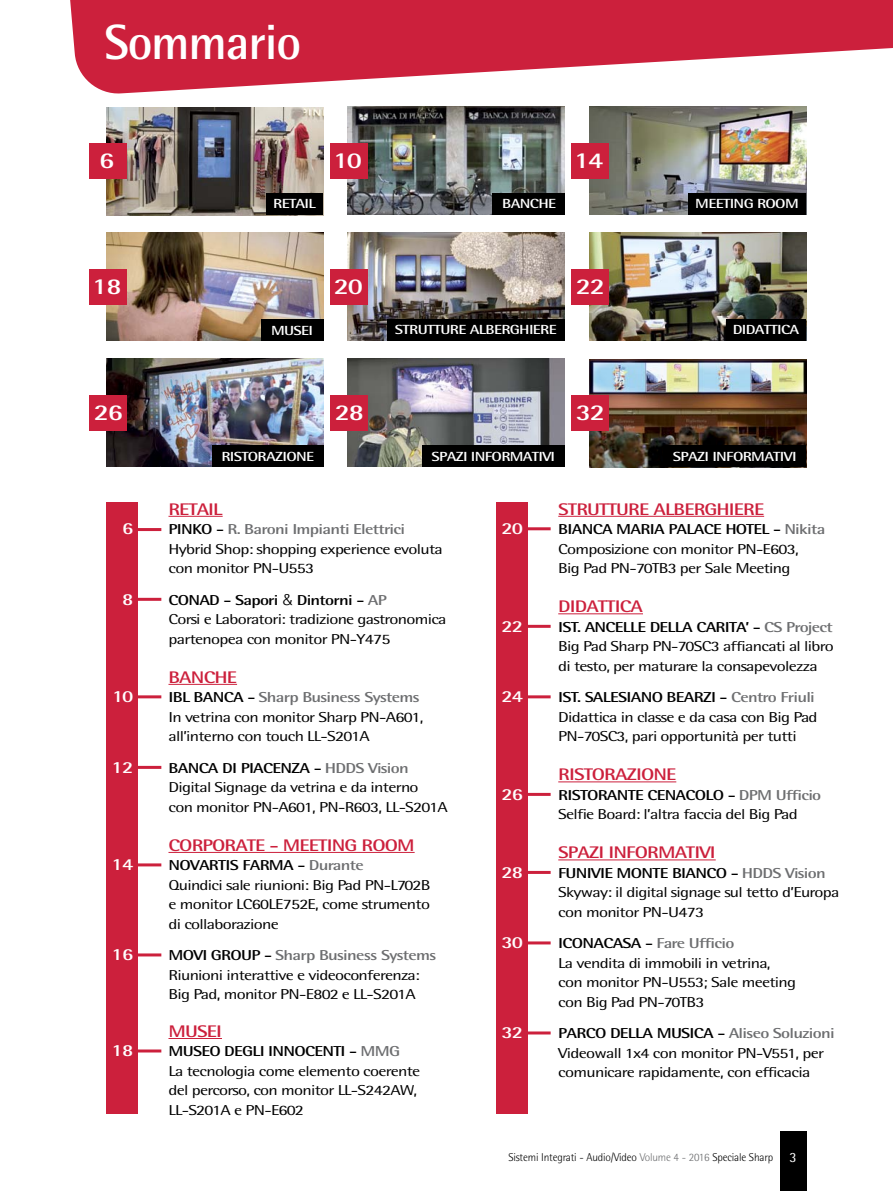
<style>
.page{position:relative;width:893px;height:1191px;background:#fff}
.page>*{position:absolute;margin:0;border:0;box-sizing:border-box;transform-origin:0 0}
.q_azienda{font:700 49.5px "Rotis Semi Sans";letter-spacing:-.025em;color:#fff}
.t1{font:700 22.65px "Rotis Semi Sans";letter-spacing:-.04em;color:#fff;scale:1.25 1}
.t2{font:700 16.8px "Rotis Semi Sans";letter-spacing:-.04em;color:#cc203c;scale:1.25 1}
.t3{font:700 16.8px "Rotis Semi Sans";letter-spacing:-.04em;color:#fff;scale:1.25 1}
.t4{font:14.4px/19.5px "Rotis Semi Sans";letter-spacing:-.04em;color:#000;scale:1.25 1}
.t5{font:700 14.4px "Rotis Semi Sans";letter-spacing:-.04em;color:#000;scale:1.25 1}
.t6{font:700 14.4px "Rotis Semi Sans";letter-spacing:-.04em;color:#6d6e70;scale:1.25 1}
.Normale{font:14.1px "Rotis Semi Sans";color:#fff}
.t7{font:700 13.2px "Rotis Semi Sans";letter-spacing:-.04em;color:#fff;scale:1.25 1}
.Normale-2{font:300 11.25px "Rotis Semi Sans";letter-spacing:-.015em;color:#000}
.s1{color:#000}
.s2{font-family:"Helvetica LT Std";font-weight:300;font-stretch:condensed}
.s3{color:#6d6e70}
.s4{font-weight:700}
.s5{font-weight:700;color:#6d6e70}
</style>
<div class="page">
<div style="left:780px;top:1131px;width:26px;height:60px;background:#000"></div>
<svg style="left:70px;top:0;width:823px;height:94px;fill:#cc203c"></svg>
<hr style="left:511px;top:695px;width:40px;height:3px;background:#cc203c">
<img style="left:348px;top:232px;width:217px;height:108px">
<img style="left:348px;top:359px;width:217px;height:108px">
<hr style="left:511px;top:527px;width:40px;height:3px;background:#cc203c">
<hr style="left:511px;top:625px;width:40px;height:3px;background:#cc203c">
<hr style="left:511px;top:793px;width:40px;height:3px;background:#cc203c">
<hr style="left:511px;top:871px;width:40px;height:3px;background:#cc203c">
<hr style="left:511px;top:941px;width:40px;height:3px;background:#cc203c">
<hr style="left:511px;top:1031px;width:40px;height:3px;background:#cc203c">
<hr style="left:122px;top:528px;width:39px;height:3px;background:#cc203c">
<hr style="left:122px;top:598px;width:39px;height:3px;background:#cc203c">
<hr style="left:122px;top:695px;width:39px;height:3px;background:#cc203c">
<hr style="left:122px;top:766px;width:39px;height:3px;background:#cc203c">
<hr style="left:122px;top:863px;width:39px;height:3px;background:#cc203c">
<hr style="left:122px;top:953px;width:39px;height:3px;background:#cc203c">
<hr style="left:122px;top:1049px;width:39px;height:3px;background:#cc203c">
<div style="left:497px;top:502px;width:31px;height:612px;background:#cc203c"></div>
<div style="left:106px;top:502px;width:32px;height:612px;background:#cc203c"></div>
<img style="left:348px;top:106px;width:217px;height:108px">
<img style="left:106px;top:107px;width:217px;height:108px">
<img style="left:106px;top:358px;width:217px;height:108px">
<img style="left:589px;top:232px;width:217px;height:108px">
<img style="left:106px;top:233px;width:217px;height:108px">
<img style="left:589px;top:359px;width:217px;height:108px">
<img style="left:589px;top:106px;width:217px;height:108px">
<div style="left:90px;top:143px;width:37px;height:35px;background:#cc203c"></div>
<div style="left:90px;top:269px;width:37px;height:35px;background:#cc203c"></div>
<div style="left:90px;top:395px;width:37px;height:35px;background:#cc203c"></div>
<div style="left:331px;top:143px;width:37px;height:35px;background:#cc203c"></div>
<div style="left:331px;top:269px;width:37px;height:35px;background:#cc203c"></div>
<div style="left:331px;top:395px;width:37px;height:35px;background:#cc203c"></div>
<div style="left:572px;top:143px;width:37px;height:35px;background:#cc203c"></div>
<div style="left:572px;top:269px;width:37px;height:35px;background:#cc203c"></div>
<div style="left:572px;top:395px;width:37px;height:35px;background:#cc203c"></div>
<hr style="left:168px;top:516px;width:55px;height:1px;background:#cc203c">
<hr style="left:168px;top:684px;width:69px;height:1px;background:#cc203c">
<hr style="left:168px;top:852px;width:247px;height:1px;background:#cc203c">
<hr style="left:168px;top:1038px;width:54px;height:1px;background:#cc203c">
<hr style="left:558px;top:516px;width:206px;height:1px;background:#cc203c">
<hr style="left:558px;top:613px;width:85px;height:1px;background:#cc203c">
<hr style="left:558px;top:781px;width:118px;height:1px;background:#cc203c">
<hr style="left:558px;top:859px;width:158px;height:1px;background:#cc203c">
<div style="left:492px;top:193px;width:73px;height:21px;background:#000"></div>
<div style="left:727px;top:319px;width:79px;height:21px;background:#000"></div>
<div style="left:266px;top:194px;width:57px;height:21px;background:#000"></div>
<div style="left:261px;top:319px;width:62px;height:22px;background:#000"></div>
<div style="left:212px;top:445px;width:111px;height:22px;background:#000"></div>
<div style="left:688px;top:193px;width:118px;height:21px;background:#000"></div>
<div style="left:387px;top:319px;width:178px;height:21px;background:#000"></div>
<div style="left:422px;top:446px;width:143px;height:21px;background:#000"></div>
<div style="left:664px;top:446px;width:142px;height:21px;background:#000"></div>
<p class="q_azienda" style="left:104px;top:12px;width:199px">Sommario</p>
<p class="t1" style="left:99px;top:146px;width:14px">6</p>
<p class="t1" style="left:333px;top:146px;width:24px">10</p>
<p class="t1" style="left:574px;top:146px;width:25px">14</p>
<p class="t7" style="left:273px;top:196px;width:36px">RETAIL</p>
<p class="t7" style="left:502px;top:195px;width:45px">BANCHE</p>
<p class="t7" style="left:695px;top:196px;width:84px">MEETING ROOM</p>
<p class="t1" style="left:92px;top:272px;width:25px">18</p>
<p class="t1" style="left:334px;top:272px;width:25px">20</p>
<p class="t1" style="left:576px;top:272px;width:25px">22</p>
<p class="t7" style="left:271px;top:322px;width:35px">MUSEI</p>
<p class="t7" style="left:395px;top:321px;width:131px">STRUTTURE ALBERGHIERE</p>
<p class="t7" style="left:733px;top:322px;width:55px">DIDATTICA</p>
<p class="t1" style="left:94px;top:398px;width:25px">26</p>
<p class="t1" style="left:335px;top:398px;width:25px">28</p>
<p class="t1" style="left:576px;top:398px;width:25px">32</p>
<p class="t7" style="left:221px;top:448px;width:76px">RISTORAZIONE</p>
<p class="t7" style="left:431px;top:448px;width:100px">SPAZI INFORMATIVI</p>
<p class="t7" style="left:673px;top:448px;width:100px">SPAZI INFORMATIVI</p>
<p class="t2" style="left:168px;top:498px;width:45px">RETAIL</p>
<p class="t2" style="left:558px;top:498px;width:166px">STRUTTURE ALBERGHIERE</p>
<p class="t3" style="left:122px;top:518px;width:11px">6</p>
<p class="t6" style="left:168px;top:520px;width:191px"><span class="s1">PINKO -</span> R. Baroni Impianti Elettrici</p>
<p class="t4" style="left:168px;top:539px;width:221px">Hybrid Shop: shopping experience evoluta</p>
<p class="t4" style="left:168px;top:558px;width:118px">con monitor PN-U553</p>
<p class="t3" style="left:122px;top:588px;width:11px">8</p>
<p class="t5" style="left:168px;top:591px;width:176px">CONAD - Sapori <span class="s2">&amp;</span> Dintorni - <span class="s3">AP</span></p>
<p class="t4" style="left:168px;top:609px;width:224px">Corsi e Laboratori: tradizione gastronomica partenopea con monitor PN-Y475</p>
<p class="t2" style="left:168px;top:666px;width:56px">BANCHE</p>
<p class="t3" style="left:112px;top:686px;width:19px">10</p>
<p class="t6" style="left:168px;top:688px;width:202px"><span class="s1">IBL BANCA -</span> Sharp Business Systems</p>
<p class="t4" style="left:168px;top:707px;width:205px">In vetrina con monitor Sharp PN-A601,</p>
<p class="t4" style="left:168px;top:726px;width:162px">all’interno con touch LL-S201A</p>
<p class="t3" style="left:112px;top:756px;width:19px">12</p>
<p class="t5" style="left:168px;top:759px;width:194px">BANCA DI PIACENZA - <span class="s3">HDDS Vision</span></p>
<p class="t4" style="left:168px;top:777px;width:202px">Digital Signage da vetrina e da interno</p>
<p class="t4" style="left:168px;top:797px;width:225px">con monitor PN-A601, PN-R603, LL-S201A</p>
<p class="t2" style="left:168px;top:834px;width:198px">CORPORATE - MEETING ROOM</p>
<p class="t3" style="left:112px;top:854px;width:19px">14</p>
<p class="t5" style="left:168px;top:856px;width:158px">NOVARTIS FARMA - <span class="s3">Durante</span></p>
<p class="t4" style="left:168px;top:875px;width:211px">Quindici sale riunioni: Big Pad PN-L702B</p>
<p class="t4" style="left:168px;top:894px;width:211px">e monitor LC60LE752E, come strumento</p>
<p class="t4" style="left:168px;top:914px;width:90px">di collaborazione</p>
<p class="t3" style="left:112px;top:944px;width:19px">16</p>
<p class="t6" style="left:168px;top:946px;width:216px"><span class="s1">MOVI GROUP -</span> Sharp Business Systems</p>
<p class="t4" style="left:168px;top:965px;width:203px">Riunioni interattive e videoconferenza:<br>Big Pad, monitor PN-E802 e LL-S201A</p>
<p class="t2" style="left:168px;top:1020px;width:44px">MUSEI</p>
<p class="t3" style="left:112px;top:1040px;width:19px">18</p>
<p class="t4" style="left:168px;top:1041px;width:203px"><span class="s4">MUSEO DEGLI INNOCENTI -</span> <span class="s5">MMG<br></span>La tecnologia come elemento coerente del percorso, con monitor LL-S242AW,<br>LL-S201A e PN-E602</p>
<p class="t3" style="left:501px;top:518px;width:19px">20</p>
<p class="t5" style="left:558px;top:520px;width:215px">BIANCA MARIA PALACE HOTEL - <span class="s3">Nikita</span></p>
<p class="t4" style="left:558px;top:539px;width:194px">Composizione con monitor PN-E603,</p>
<p class="t4" style="left:558px;top:558px;width:187px">Big Pad PN-70TB3 per Sale Meeting</p>
<p class="t2" style="left:558px;top:596px;width:69px">DIDATTICA</p>
<p class="t3" style="left:501px;top:615px;width:19px">22</p>
<p class="t5" style="left:558px;top:618px;width:221px">IST. ANCELLE DELLA CARITA’ - <span class="s3">CS Project</span></p>
<p class="t4" style="left:558px;top:636px;width:222px">Big Pad Sharp PN-70SC3 affiancati al libro di testo, per maturare la consapevolezza</p>
<p class="t3" style="left:501px;top:686px;width:19px">24</p>
<p class="t5" style="left:558px;top:688px;width:207px">IST. SALESIANO BEARZI - <span class="s3">Centro Friuli</span></p>
<p class="t4" style="left:558px;top:707px;width:209px">Didattica in classe e da casa con Big Pad<br>PN-70SC3, pari opportunità per tutti</p>
<p class="t2" style="left:558px;top:764px;width:96px">RISTORAZIONE</p>
<p class="t3" style="left:501px;top:783px;width:19px">26</p>
<p class="t5" style="left:558px;top:786px;width:212px">RISTORANTE CENACOLO - <span class="s3">DPM Ufficio</span></p>
<p class="t4" style="left:558px;top:804px;width:193px">Selfie Board: l’altra faccia del Big Pad</p>
<p class="t2" style="left:558px;top:842px;width:127px">SPAZI INFORMATIVI</p>
<p class="t3" style="left:501px;top:861px;width:19px">28</p>
<p class="t5" style="left:558px;top:864px;width:216px">FUNIVIE MONTE BIANCO - <span class="s3">HDDS Vision</span></p>
<p class="t4" style="left:558px;top:882px;width:226px">Skyway: il digital signage sul tetto d’Europa con monitor PN-U473</p>
<p class="t3" style="left:501px;top:932px;width:19px">30</p>
<p class="t6" style="left:558px;top:934px;width:142px"><span class="s1">ICONACASA -</span> Fare Ufficio</p>
<p class="t4" style="left:558px;top:953px;width:192px">La vendita di immobili in vetrina, con monitor PN-U553; Sale meeting con Big Pad PN-70TB3</p>
<p class="t3" style="left:501px;top:1022px;width:19px">32</p>
<p class="t5" style="left:558px;top:1024px;width:223px">PARCO DELLA MUSICA - <span class="s3">Aliseo Soluzioni</span></p>
<p class="t4" style="left:558px;top:1043px;width:214px">Videowall 1x4 con monitor PN-V551, per comunicare rapidamente, con efficacia</p>
<p class="Normale-2" style="left:508px;top:1150px;width:266px">Sistemi Integrati - Audio/Video <span class="s3">Volume 4 - 2016</span> Speciale Sharp</p>
<p class="Normale" style="left:790px;top:1148px;width:9px">3</p>
</div>
